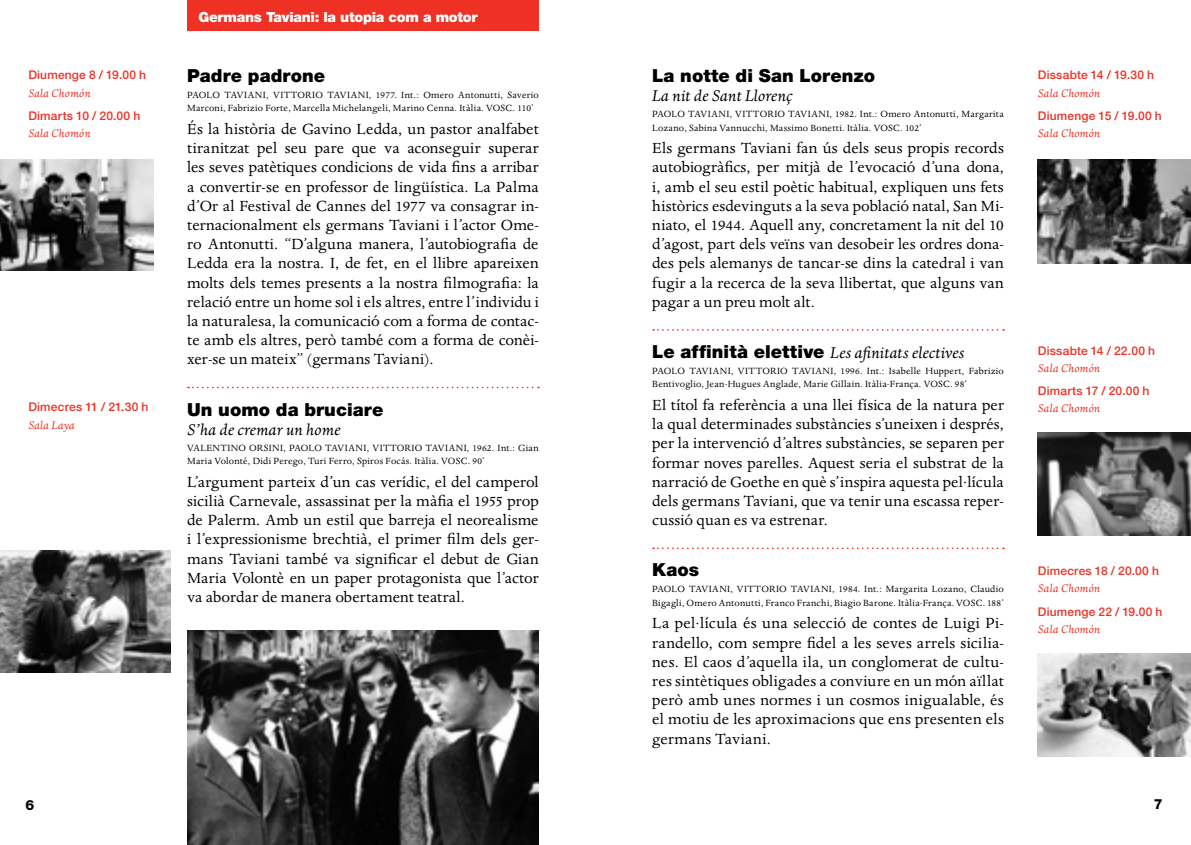
<style>
.page{position:relative;width:1191px;height:845px;background:#fff}
.page>*{position:absolute;margin:0;border:0;box-sizing:border-box;transform-origin:0 0}
.t1{font:italic 18px "Dante";letter-spacing:.01em;color:#000}
.t2{font:900 18px "Helvetica Neue LT";letter-spacing:.005em;color:#000}
.t3{font:17px/19.2px "Dante";letter-spacing:.005em;color:#000;text-align:justify}
.t4{font:900 14px "Helvetica Neue LT";letter-spacing:-.02em;color:#fff}
.t5{font:800 14px "Helvetica Neue LT";color:#000}
.t6{font:italic 12.8px "Dante";letter-spacing:.015em;color:#ee3124}
.t7{font:500 12px "Helvetica Neue LT";letter-spacing:.015em;color:#ee3124}
.t8{font:10.4px/13.6px "Dante";letter-spacing:.025em;color:#000}
.s1{font-family:"Helvetica Neue LT";font-weight:900;font-style:normal}
</style>
<div class="page">
<div style="left:187px;top:0;width:352px;height:30px;background:#ee3124"></div>
<svg style="left:188px;top:387px;width:351px;height:1px"></svg>
<svg style="left:653px;top:329px;width:351px;height:2px"></svg>
<svg style="left:653px;top:547px;width:351px;height:2px"></svg>
<img style="left:0;top:159px;width:153px;height:112px">
<img style="left:0;top:551px;width:170px;height:122px">
<img style="left:187px;top:630px;width:352px;height:215px">
<img style="left:1037px;top:160px;width:154px;height:103px">
<img style="left:1037px;top:432px;width:154px;height:104px">
<img style="left:1037px;top:653px;width:154px;height:103px">
<p class="t7" style="left:28px;top:68px;width:119px">Diumenge 8 / 19.00 h</p>
<p class="t6" style="left:28px;top:86px;width:64px">Sala Chomón</p>
<p class="t7" style="left:28px;top:108px;width:113px">Dimarts 10 / 20.00 h</p>
<p class="t6" style="left:28px;top:126px;width:64px">Sala Chomón</p>
<p class="t7" style="left:28px;top:400px;width:122px">Dimecres 11 / 21.30 h</p>
<p class="t6" style="left:28px;top:418px;width:48px">Sala Laya</p>
<p class="t4" style="left:198px;top:9px;width:281px">Germans Taviani: la utopia com a motor</p>
<p class="t2" style="left:187px;top:65px;width:140px">Padre padrone</p>
<p class="t8" style="left:187px;top:88px;width:353px">PAOLO TAVIANI, VITTORIO TAVIANI, 1977. Int.: Omero Antonutti, Saverio<br>Marconi, Fabrizio Forte, Marcella Michelangeli, Marino Cenna. Itàlia. VOSC. 110’</p>
<p class="t3" style="left:187px;top:120px;width:353px">És la història de Gavino Ledda, un pastor analfabet tiranitzat pel seu pare que va aconseguir superar les seves patètiques condicions de vida fins a arribar a convertir-se en professor de lingüística. La Palma d’Or al Festival de Cannes del 1977 va consagrar in&shy;ternacionalment els germans Taviani i l’actor Ome&shy;ro Antonutti. “D’alguna manera, l’autobiografia de Ledda era la nostra. I, de fet, en el llibre apareixen molts dels temes presents a la nostra filmografia: la relació entre un home sol i els altres, entre l’individu i la naturalesa, la comunicació com a forma de contac&shy;te amb els altres, però també com a forma de conèi&shy;xer-se un mateix” (germans Taviani).</p>
<p class="t2" style="left:187px;top:398px;width:198px">Un uomo da bruciare</p>
<p class="t1" style="left:187px;top:419px;width:155px">S’ha de cremar un home</p>
<p class="t8" style="left:187px;top:441px;width:353px">VALENTINO ORSINI, PAOLO TAVIANI, VITTORIO TAVIANI, 1962. Int.: Gian<br>Maria Volonté, Didi Perego, Turi Ferro, Spiros Focás. Itàlia. VOSC. 90’</p>
<p class="t3" style="left:187px;top:473px;width:353px">L’argument parteix d’un cas verídic, el del camperol sicilià Carnevale, assassinat per la màfia el 1955 prop de Palerm. Amb un estil que barreja el neorealisme i l’expressionisme brechtià, el primer film dels ger&shy;mans Taviani també va significar el debut de Gian Maria Volontè en un paper protagonista que l’actor va abordar de manera obertament teatral.</p>
<p class="t2" style="left:652px;top:65px;width:224px">La notte di San Lorenzo</p>
<p class="t1" style="left:652px;top:86px;width:142px">La nit de Sant Llorenç</p>
<p class="t8" style="left:652px;top:107px;width:353px">PAOLO TAVIANI, VITTORIO TAVIANI, 1982. Int.: Omero Antonutti, Margarita<br>Lozano, Sabina Vannucchi, Massimo Bonetti. Itàlia. VOSC. 102’</p>
<p class="t3" style="left:652px;top:139px;width:353px">Els germans Taviani fan ús dels seus propis records autobiogràfics, per mitjà de l’evocació d’una dona, i, amb el seu estil poètic habitual, expliquen uns fets històrics esdevinguts a la seva població natal, San Mi&shy;niato, el 1944. Aquell any, concretament la nit del 10 d’agost, part dels veïns van desobeir les ordres dona&shy;des pels alemanys de tancar-se dins la catedral i van fugir a la recerca de la seva llibertat, que alguns van pagar a un preu molt alt.</p>
<p class="t1" style="left:652px;top:343px;width:314px"><span class="s1">Le affinità elettive</span> Les afinitats electives</p>
<p class="t8" style="left:652px;top:364px;width:353px">PAOLO TAVIANI, VITTORIO TAVIANI, 1996. Int.: Isabelle Huppert, Fabrizio<br>Bentivoglio, Jean-Hugues Anglade, Marie Gillain. Itàlia-França. VOSC. 98’</p>
<p class="t3" style="left:652px;top:396px;width:353px">El títol fa referència a una llei física de la natura per la qual determinades substàncies s’uneixen i després, per la intervenció d’altres substàncies, se separen per formar noves parelles. Aquest seria el substrat de la narració de Goethe en què s’inspira aquesta pel·lícula dels germans Taviani, que va tenir una escassa reper&shy;cussió quan es va estrenar.</p>
<p class="t2" style="left:652px;top:559px;width:48px">Kaos</p>
<p class="t8" style="left:652px;top:582px;width:353px">PAOLO TAVIANI, VITTORIO TAVIANI, 1984. Int.: Margarita Lozano, Claudio<br>Bigagli, Omero Antonutti, Franco Franchi, Biagio Barone. Itàlia-França. VOSC. 188’</p>
<p class="t3" style="left:652px;top:614px;width:353px">La pel·lícula és una selecció de contes de Luigi Pi&shy;randello, com sempre fidel a les seves arrels sicilia&shy;nes. El caos d’aquella ila, un conglomerat de cultu&shy;res sintètiques obligades a conviure en un món aïllat però amb unes normes i un cosmos inigualable, és el motiu de les aproximacions que ens presenten els germans Taviani.</p>
<p class="t7" style="left:1037px;top:68px;width:118px">Dissabte 14 / 19.30 h</p>
<p class="t6" style="left:1037px;top:86px;width:64px">Sala Chomón</p>
<p class="t7" style="left:1037px;top:108px;width:125px">Diumenge 15 / 19.00 h</p>
<p class="t6" style="left:1037px;top:126px;width:64px">Sala Chomón</p>
<p class="t7" style="left:1037px;top:343px;width:119px">Dissabte 14 / 22.00 h</p>
<p class="t6" style="left:1037px;top:361px;width:64px">Sala Chomón</p>
<p class="t7" style="left:1037px;top:383px;width:113px">Dimarts 17 / 20.00 h</p>
<p class="t6" style="left:1037px;top:401px;width:64px">Sala Chomón</p>
<p class="t7" style="left:1037px;top:564px;width:123px">Dimecres 18 / 20.00 h</p>
<p class="t6" style="left:1037px;top:582px;width:64px">Sala Chomón</p>
<p class="t7" style="left:1037px;top:604px;width:126px">Diumenge 22 / 19.00 h</p>
<p class="t6" style="left:1037px;top:622px;width:64px">Sala Chomón</p>
<p class="t5" style="left:26px;top:796px;width:10px">6</p>
<p class="t5" style="left:1154px;top:795px;width:10px">7</p>
</div>
